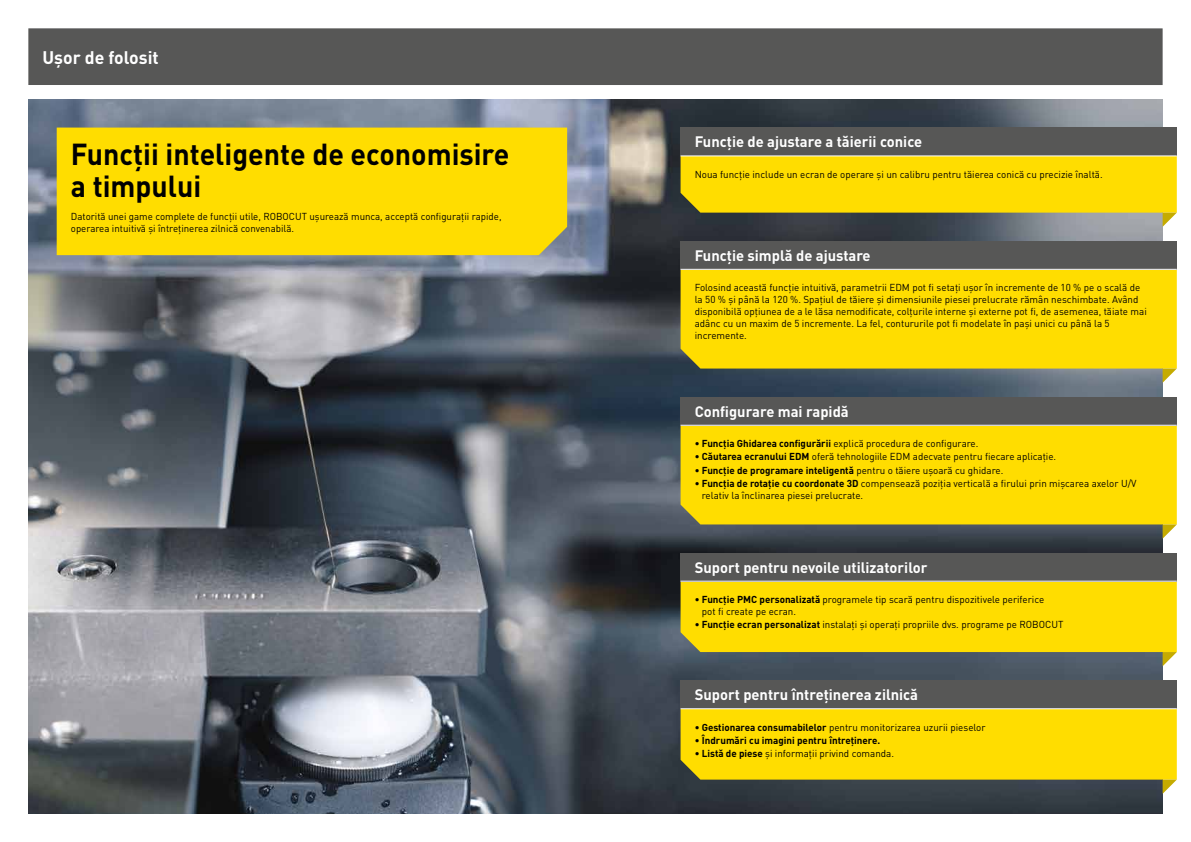
<style>
.page{position:relative;width:1191px;height:842px;background:#fff}
.page>*{position:absolute;margin:0;border:0;box-sizing:border-box;transform-origin:0 0}
.t1{font:700 30px/32px "DIN Pro";color:#000;scale:.95 1}
.t2{font:700 18px "DIN Pro";color:#fff}
.t3{font:700 15px "DIN Pro";color:#fff}
.t4{font:10px/12px "DIN Pro";color:#000}
.t5{font:700 10px "DIN Pro";color:#000}
.s1{font-weight:700}
.s2{font-weight:400}
</style>
<div class="page">
<img style="left:28px;top:99px;width:1134px;height:715px">
<div style="left:57px;top:128px;width:510px;height:127px;background:#fd0"></div>
<div style="left:680px;top:270px;width:496px;height:99px;background:#fd0"></div>
<div style="left:680px;top:426px;width:496px;height:98px;background:#fd0"></div>
<div style="left:680px;top:241px;width:496px;height:28px;background:#575756"></div>
<div style="left:680px;top:128px;width:496px;height:28px;background:#575756"></div>
<div style="left:680px;top:397px;width:496px;height:28px;background:#575756"></div>
<div style="left:680px;top:553px;width:496px;height:28px;background:#575756"></div>
<div style="left:680px;top:680px;width:496px;height:29px;background:#575756"></div>
<svg style="left:1162px;top:369px;width:14px;height:14px"></svg>
<svg style="left:680px;top:156px;width:496px;height:71px;background:#dac116"></svg>
<svg style="left:1162px;top:524px;width:14px;height:15px"></svg>
<svg style="left:680px;top:582px;width:496px;height:84px;background:#e0c611"></svg>
<svg style="left:680px;top:709px;width:496px;height:85px;background:#dcc20d"></svg>
<hr style="left:680px;top:269px;width:496px;height:1px;background:#fff">
<hr style="left:680px;top:155px;width:496px;height:1px;background:#fff">
<hr style="left:680px;top:425px;width:496px;height:1px;background:#fff">
<hr style="left:680px;top:581px;width:496px;height:1px;background:#fff">
<hr style="left:680px;top:708px;width:496px;height:1px;background:#fff">
<div style="left:28px;top:28px;width:1134px;height:57px;background:#575756"></div>
<h2 class="t2" style="left:43px;top:45px;width:118px">Ușor de folosit</h2>
<h1 class="t1" style="left:71px;top:137px;width:463px">Funcții inteligente de economisire a timpului</h1>
<p class="t4" style="left:71px;top:210px;width:432px">Datorită unei game complete de funcții utile, ROBOCUT ușurează munca, acceptă configurații rapide, operarea intuitivă și întreținerea zilnică convenabilă.</p>
<h3 class="t3" style="left:694px;top:132px;width:229px">Funcție de ajustare a tăierii conice</h3>
<p class="t4" style="left:694px;top:168px;width:409px">Noua funcție include un ecran de operare și un calibru pentru tăierea conică cu precizie înaltă.</p>
<h3 class="t3" style="left:694px;top:245px;width:177px">Funcție simplă de ajustare</h3>
<p class="t4" style="left:694px;top:281px;width:453px">Folosind această funcție intuitivă, parametrii EDM pot fi setați ușor în incremente de 10 % pe o scală de la 50 % și până la 120 %. Spațiul de tăiere și dimensiunile piesei prelucrate rămân neschimbate. Având disponibilă opțiunea de a le lăsa nemodificate, colțurile interne și externe pot fi, de asemenea, tăiate mai adânc cu un maxim de 5 incremente. La fel, contururile pot fi modelate în pași unici cu până la 5 incremente.</p>
<h3 class="t3" style="left:694px;top:401px;width:155px">Configurare mai rapidă</h3>
<p class="t4" style="left:694px;top:437px;width:285px"><span class="s1">• Funcția Ghidarea configurării</span> explică procedura de configurare.</p>
<p class="t4" style="left:694px;top:450px;width:363px"><span class="s1">• Căutarea ecranului EDM</span> oferă tehnologiile EDM adecvate pentru fiecare aplicație.</p>
<p class="t5" style="left:694px;top:463px;width:310px">• Funcție de programare inteligentă <span class="s2">pentru o tăiere ușoară cu ghidare.</span></p>
<p class="t4" style="left:702px;top:477px;width:436px;text-indent:-7px"><span class="s1">• Funcția de rotație cu coordonate 3D</span> compensează poziția verticală a firului prin mișcarea axelor U/V relativ la înclinarea piesei prelucrate.</p>
<h3 class="t3" style="left:694px;top:557px;width:234px">Suport pentru nevoile utilizatorilor</h3>
<p class="t4" style="left:702px;top:593px;width:344px;text-indent:-7px"><span class="s1">• Funcție PMC personalizată</span> programele tip scară pentru dispozitivele periferice pot fi create pe ecran.</p>
<p class="t4" style="left:694px;top:618px;width:370px"><span class="s1">• Funcție ecran personalizat</span> instalați și operați propriile dvs. programe pe ROBOCUT</p>
<h3 class="t3" style="left:694px;top:685px;width:225px">Suport pentru întreținerea zilnică</h3>
<p class="t4" style="left:694px;top:720px;width:292px"><span class="s1">• Gestionarea consumabilelor</span> pentru monitorizarea uzurii pieselor</p>
<p class="t5" style="left:694px;top:733px;width:187px">• Îndrumări cu imagini pentru întreținere.</p>
<p class="t4" style="left:694px;top:747px;width:201px"><span class="s1">• Listă de piese</span> și informații privind comanda.</p>
</div>
